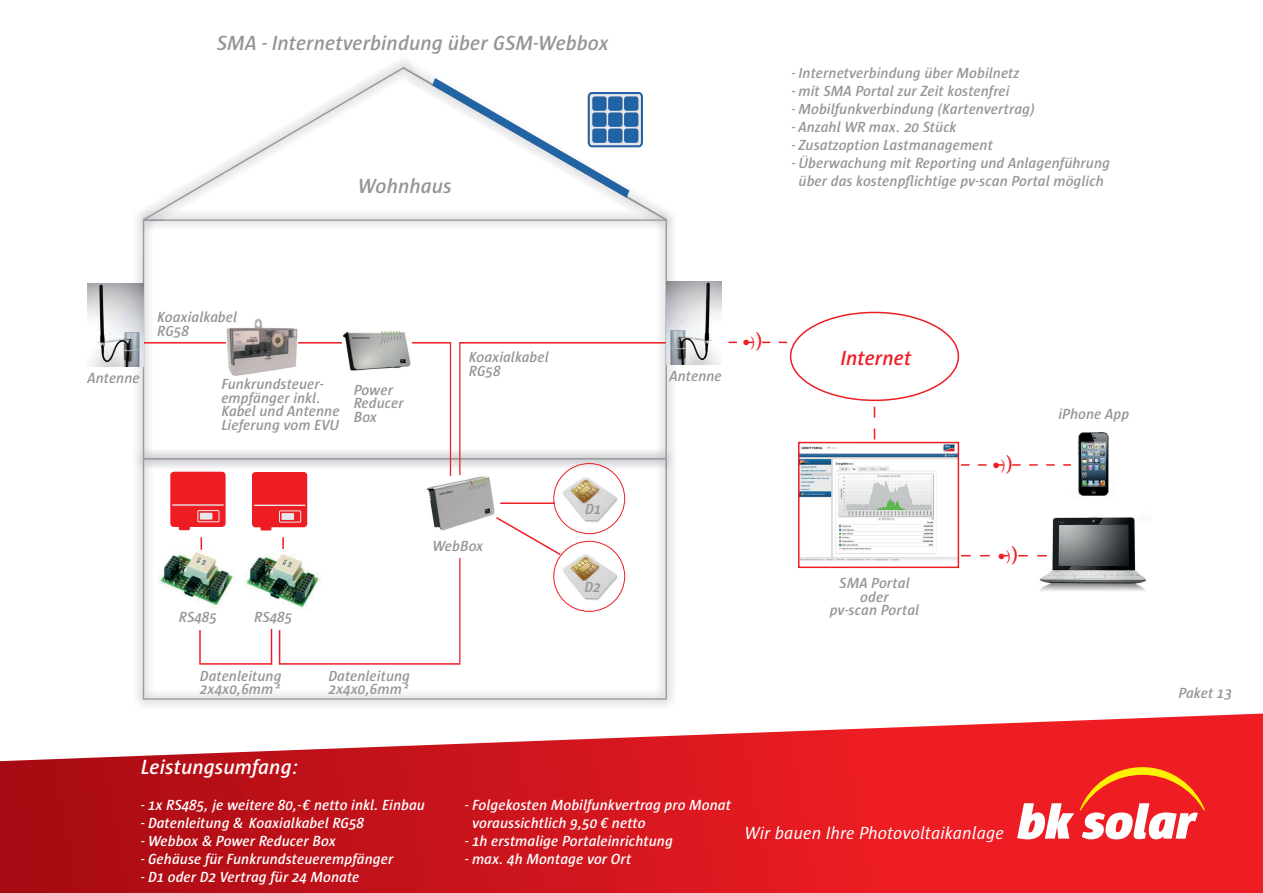
<style>
.page{position:relative;width:1263px;height:893px;background:#fff}
.page>*{position:absolute;margin:0;border:0;box-sizing:border-box;transform-origin:0 0}
.t1{font:italic 600 21px "Sun";color:#939598}
.t2{font:italic 600 21px "Sun";color:#fff}
.t3{font:21px "Minion Pro";color:#ee1d23}
.t4{font:italic 600 21px "Sun";color:#ee1d23}
.t5{font:italic 18px "Sun";color:#fff}
.t6{font:italic 600 15px/13.5px "Sun";color:#939598}
.t7{font:italic 600 15px "Sun";color:#fff}
.s1{font-size:15px}
.s2{font-weight:700}
</style>
<div class="page">
<div style="left:137px;top:469px;width:490px;height:237px;background:#eeeeef"></div>
<svg style="left:143px;top:469px;width:524px;height:231px"></svg>
<hr style="left:280px;top:663px;width:180px;height:2px;background:#ee1d23">
<img style="left:135px;top:448px;width:542px;height:21px">
<img style="left:143px;top:459px;width:524px;height:10px">
<svg style="left:143px;top:222px;width:524px;height:237px"></svg>
<img style="left:136px;top:212px;width:46px;height:21px">
<img style="left:143px;top:222px;width:22px;height:10px">
<svg style="left:141px;top:66px;width:526px;height:156px"></svg>
<div style="left:592px;top:96px;width:15px;height:15px;background:#2263a4;border:5px solid #2263a4"></div>
<svg style="left:608px;top:96px;width:14px;height:15px"></svg>
<svg style="left:624px;top:96px;width:14px;height:15px"></svg>
<div style="left:592px;top:112px;width:15px;height:15px;background:#2263a4;border:5px solid #2263a4"></div>
<svg style="left:608px;top:112px;width:14px;height:15px"></svg>
<svg style="left:624px;top:112px;width:14px;height:15px"></svg>
<svg style="left:592px;top:129px;width:15px;height:14px"></svg>
<div style="left:608px;top:129px;width:14px;height:14px;background:#2263a4;border:5px solid #2263a4"></div>
<div style="left:624px;top:129px;width:14px;height:14px;background:#2263a4;border:5px solid #2263a4"></div>
<svg style="left:728px;top:342px;width:59px;height:1px"></svg>
<hr style="left:459px;top:558px;width:1px;height:105px;background:#ee1d23">
<hr style="left:459px;top:342px;width:208px;height:2px;background:#ee1d23">
<img style="left:1037px;top:517px;width:109px;height:74px">
<svg style="left:961px;top:555px;width:86px;height:1px"></svg>
<div style="left:790px;top:312px;width:169px;height:89px;border:2px solid #ee1d23;border-radius:50%"></div>
<svg style="left:874px;top:407px;width:1px;height:32px"></svg>
<img style="left:157px;top:547px;width:82px;height:60px">
<div style="left:252px;top:472px;width:55px;height:55px;background:#ee1d23;border-radius:4px"></div>
<div style="left:260px;top:521px;width:11px;height:9px;background:#ee1d23"></div>
<div style="left:279px;top:510px;width:22px;height:13px;border:1px solid #e6e7e9"></div>
<div style="left:281px;top:513px;width:13px;height:7px;background:#e6e7e9"></div>
<hr style="left:254px;top:505px;width:51px;height:1px;background:#e6e7e9">
<div style="left:170px;top:472px;width:56px;height:55px;background:#ee1d23;border-radius:4px"></div>
<div style="left:179px;top:521px;width:11px;height:9px;background:#ee1d23"></div>
<svg style="left:198px;top:511px;width:21px;height:11px"></svg>
<div style="left:197px;top:510px;width:23px;height:12px;border:1px solid #e6e7e9"></div>
<div style="left:200px;top:513px;width:12px;height:7px;background:#e6e7e9"></div>
<hr style="left:173px;top:504px;width:50px;height:2px;background:#e6e7e9">
<hr style="left:199px;top:630px;width:2px;height:33px;background:#ee1d23">
<hr style="left:279px;top:630px;width:1px;height:35px;background:#ee1d23">
<hr style="left:199px;top:663px;width:73px;height:2px;background:#ee1d23">
<hr style="left:271px;top:629px;width:1px;height:36px;background:#ee1d23">
<svg style="left:201px;top:537px;width:1px;height:13px"></svg>
<hr style="left:282px;top:537px;width:2px;height:21px;background:#ee1d23">
<svg style="left:961px;top:464px;width:110px;height:2px"></svg>
<img style="left:1078px;top:432px;width:31px;height:64px">
<img style="left:666px;top:282px;width:56px;height:83px">
<svg style="left:0;top:713px;width:1263px;height:180px;background:#da373d"></svg>
<svg style="left:1017px;top:767px;width:188px;height:72px"></svg>
<img style="left:243px;top:550px;width:82px;height:60px">
<hr style="left:459px;top:342px;width:1px;height:157px;background:#ee1d23">
<img style="left:801px;top:445px;width:155px;height:116px">
<div style="left:798px;top:442px;width:161px;height:126px;border:2px solid #ee1d23"></div>
<img style="left:425px;top:476px;width:71px;height:54px">
<img style="left:558px;top:477px;width:60px;height:46px">
<hr style="left:500px;top:502px;width:55px;height:2px;background:#ee1d23">
<div style="left:553px;top:463px;width:72px;height:71px;border:1px solid #ee1d23;border-radius:50%"></div>
<img style="left:559px;top:555px;width:59px;height:45px">
<svg style="left:494px;top:516px;width:68px;height:41px"></svg>
<div style="left:553px;top:541px;width:72px;height:71px;border:1px solid #ee1d23;border-radius:50%"></div>
<hr style="left:143px;top:342px;width:307px;height:2px;background:#ee1d23">
<img style="left:226px;top:319px;width:72px;height:71px">
<img style="left:87px;top:283px;width:56px;height:83px">
<img style="left:342px;top:329px;width:70px;height:42px">
<hr style="left:450px;top:342px;width:1px;height:134px;background:#ee1d23">
<h1 class="t1" style="left:217px;top:31px;width:393px">SMA - Internetverbindung über GSM-Webbox</h1>
<h1 class="t1" style="left:358px;top:175px;width:95px">Wohnhaus</h1>
<p class="t6" style="left:791px;top:66px;width:230px">- Internetverbindung über Mobilnetz</p>
<p class="t6" style="left:791px;top:84px;width:220px">- mit SMA Portal zur Zeit kostenfrei</p>
<p class="t6" style="left:791px;top:102px;width:245px">- Mobilfunkverbindung (Kartenvertrag)</p>
<p class="t6" style="left:791px;top:120px;width:167px">- Anzahl WR max. 20 Stück</p>
<p class="t6" style="left:791px;top:138px;width:203px">- Zusatzoption Lastmanagement</p>
<p class="t6" style="left:791px;top:154px;width:320px;line-height:18px;text-align:center">- Überwachung mit Reporting und Anlagenführung über das kostenpflichtige pv-scan Portal möglich</p>
<p class="t6" style="left:87px;top:371px;width:54px">Antenne</p>
<p class="t6" style="left:157px;top:311px;width:81px">Koaxialkabel<br>RG58</p>
<p class="t6" style="left:221px;top:377px;width:120px">Funkrundsteuer&shy;empfänger inkl.<br>Kabel und Antenne<br>Lieferung vom EVU</p>
<p class="t6" style="left:354px;top:383px;width:52px">Power<br>Reducer<br>Box</p>
<p class="t6" style="left:469px;top:350px;width:81px">Koaxialkabel<br>RG58</p>
<p class="t6" style="left:179px;top:610px;width:39px">RS485</p>
<p class="t6" style="left:254px;top:610px;width:39px">RS485</p>
<p class="t6" style="left:200px;top:669px;width:83px">Datenleitung<br>2x4x0,6mm²</p>
<p class="t6" style="left:432px;top:540px;width:53px">WebBox</p>
<p class="t6" style="left:328px;top:669px;width:83px">Datenleitung<br>2x4x0,6mm²</p>
<p class="t6" style="left:585px;top:503px;width:18px">D1</p>
<p class="t6" style="left:584px;top:581px;width:18px">D2</p>
<p class="t6" style="left:669px;top:370px;width:54px">Antenne</p>
<h1 class="t3" style="left:742px;top:326px;width:22px">•<span class="s1">)</span><span class="s2">)</span></h1>
<h1 class="t4" style="left:840px;top:346px;width:73px">Internet</h1>
<p class="t6" style="left:830px;top:576px;width:91px;text-align:center">SMA Portal oder<br>pv-scan Portal</p>
<h1 class="t3" style="left:992px;top:449px;width:22px">•<span class="s1">)</span><span class="s2">)</span></h1>
<h1 class="t3" style="left:997px;top:540px;width:22px">•<span class="s1">)</span><span class="s2">)</span></h1>
<h1 class="t2" style="left:141px;top:756px;width:159px">Leistungsumfang:</h1>
<p class="t7" style="left:141px;top:797px;width:286px">- 1x RS485, je weitere 80,- € netto inkl. Einbau</p>
<p class="t7" style="left:465px;top:797px;width:267px">- Folgekosten Mobilfunkvertrag pro Monat</p>
<p class="t7" style="left:141px;top:815px;width:225px">- Datenleitung &amp; Koaxialkabel RG58</p>
<p class="t7" style="left:472px;top:815px;width:175px">voraussichtlich 9,50 € netto</p>
<p class="t7" style="left:141px;top:833px;width:196px">- Webbox &amp; Power Reducer Box</p>
<p class="t7" style="left:465px;top:833px;width:209px">- 1h erstmalige Portaleinrichtung</p>
<p class="t7" style="left:141px;top:851px;width:254px">- Gehäuse für Funkrundsteuerempfänger</p>
<p class="t7" style="left:465px;top:851px;width:168px">- max. 4h Montage vor Ort</p>
<p class="t7" style="left:141px;top:869px;width:220px">- D1 oder D2 Vertrag für 24 Monate</p>
<p class="t5" style="left:744px;top:824px;width:261px">Wir bauen Ihre Photovoltaikanlage</p>
<p class="t6" style="left:1058px;top:408px;width:72px">iPhone App</p>
<p class="t6" style="left:1178px;top:686px;width:55px">Paket 13</p>
</div>
